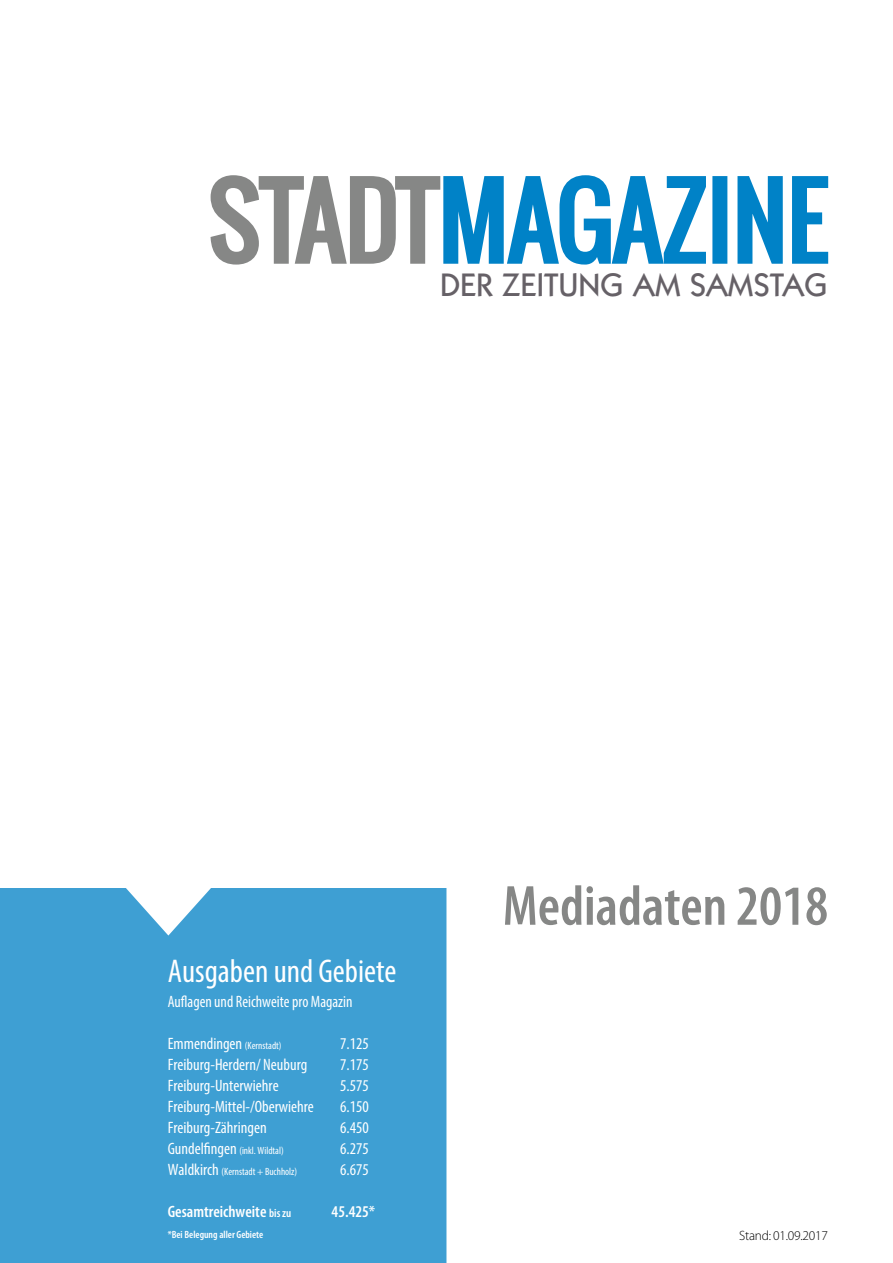
<style>
.page{position:relative;width:893px;height:1263px;background:#fff}
.page>*{position:absolute;margin:0;border:0;box-sizing:border-box;transform-origin:0 0}
.t1{font:96.9px "Oswald";color:#0082c7}
.t2{font:600 condensed 57px "Myriad Pro";color:#868786}
.t3{font:condensed 33px "Myriad Pro";color:#fff}
.t4{font:500 32.85px "ITC Kabel Std";color:#666167}
.t5{font:condensed 16.5px "Myriad Pro";color:#fff}
.t6{font:condensed 16.5px "Myriad Pro";color:#fff;scale:.96 1}
.t7{font:600 condensed 16.5px "Myriad Pro";color:#fff}
.t8{font:300 13.5px "Myriad Pro";letter-spacing:-.015em;color:#000}
.t9{font:condensed 10.5px "Myriad Pro";color:#fff}
.t10{font:600 condensed 10.5px "Myriad Pro";color:#fff}
.s1{color:#868786}
.s2{font-size:10.5px}
.s3{font-size:16.5px}
.s4{font-size:12px}
</style>
<div class="page">
<div style="left:0;top:888px;width:446px;height:375px;background:#3e9fd3"></div>
<svg style="left:210px;top:175px;width:496px;height:90px"></svg>
<div style="left:712px;top:176px;width:15px;height:88px;border:3px solid #0082c7"></div>
<svg style="left:737px;top:176px;width:46px;height:88px"></svg>
<svg style="left:792px;top:176px;width:37px;height:88px"></svg>
<h1 class="t1" style="left:208px;top:148px;width:621px"><span class="s1">STADT</span>MAGAZINE</h1>
<h3 class="t4" style="left:440px;top:265px;width:389px">DER ZEITUNG AM SAMSTAG</h3>
<h3 class="t3" style="left:168px;top:951px;width:230px">Ausgaben und Gebiete</h3>
<p class="t6" style="left:168px;top:992px;width:194px">Auflagen und Reichweite pro Magazin</p>
<p class="t5" style="left:168px;top:1034px;width:115px">Emmendingen <span class="s2">(Kernstadt)</span></p>
<p class="t5" style="left:340px;top:1034px;width:30px">7.125</p>
<p class="t5" style="left:168px;top:1055px;width:141px">Freiburg-Herdern/ Neuburg</p>
<p class="t5" style="left:340px;top:1055px;width:30px">7.175</p>
<p class="t5" style="left:168px;top:1076px;width:112px">Freiburg-Unterwiehre</p>
<p class="t5" style="left:340px;top:1076px;width:30px">5.575</p>
<p class="t5" style="left:168px;top:1097px;width:148px">Freiburg-Mittel-/Oberwiehre</p>
<p class="t5" style="left:340px;top:1097px;width:30px">6.150</p>
<p class="t5" style="left:168px;top:1118px;width:100px">Freiburg-Zähringen</p>
<p class="t5" style="left:340px;top:1118px;width:30px">6.450</p>
<p class="t9" style="left:168px;top:1144px;width:117px"><span class="s3">Gundelfingen</span> (inkl. Wildtal)</p>
<p class="t5" style="left:340px;top:1139px;width:30px">6.275</p>
<p class="t9" style="left:168px;top:1165px;width:131px"><span class="s3">Waldkirch</span> (Kernstadt + Buchholz)</p>
<p class="t5" style="left:340px;top:1160px;width:30px">6.675</p>
<p class="t7" style="left:168px;top:1202px;width:125px">Gesamtreichweite <span class="s4">bis zu</span></p>
<p class="t7" style="left:332px;top:1202px;width:45px">45.425*</p>
<p class="t10" style="left:168px;top:1228px;width:97px">*Bei Belegung aller Gebiete</p>
<h2 class="t2" style="left:503px;top:871px;width:327px">Mediadaten 2018</h2>
<p class="t8" style="left:739px;top:1228px;width:90px">Stand: 01.09.2017</p>
</div>
